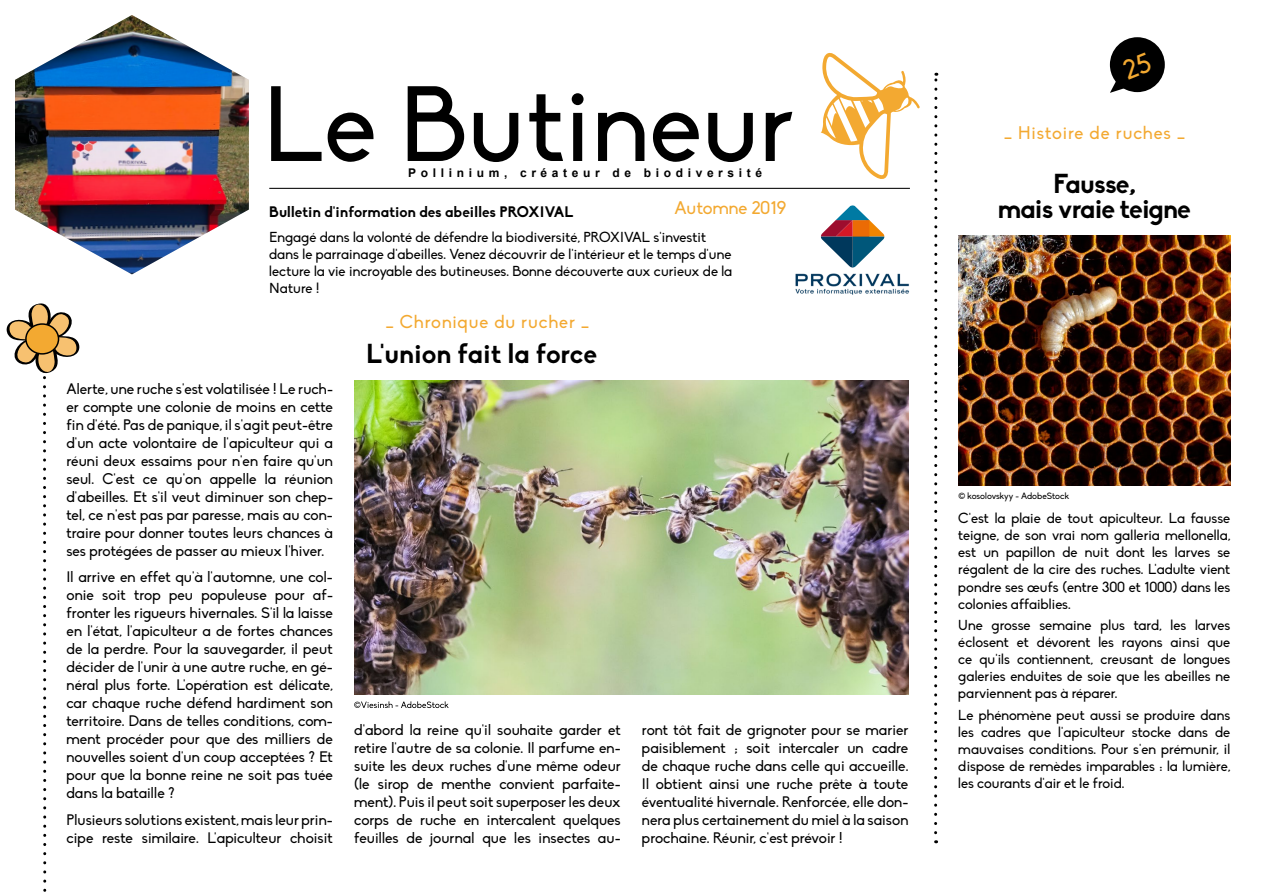
<style>
.page{position:relative;width:1263px;height:893px;background:#fff}
.page>*{position:absolute;margin:0;border:0;box-sizing:border-box;transform-origin:0 0}
.t1{font:105px "Biko";color:#000}
.t2{font:700 27px "Biko";letter-spacing:-.02em;color:#000}
.t3{font:18px "Biko";letter-spacing:.05em;color:#f3a931}
.t4{font:18px "Biko";color:#f3a931}
.t5{font:15px/18px "Biko";color:#000;text-align:justify}
.t6{font:700 15px "Biko";color:#000}
.t7{font:14.25px/17.1px "Biko";color:#000;text-align:justify}
.t8{font:700 12px "Arial";letter-spacing:.385em;color:#000}
.t9{font:9px "Biko";color:#000}
</style>
<div class="page">
<svg style="left:934px;top:73px;width:3px;height:760px"></svg>
<svg style="left:6px;top:303px;width:74px;height:589px"></svg>
<div style="left:26px;top:324px;width:33px;height:30px;background:#f3a931;border-radius:50%"></div>
<div style="left:25px;top:323px;width:34px;height:32px;border:2px solid #000;border-radius:50%"></div>
<img style="left:354px;top:380px;width:554px;height:314px">
<hr style="left:269px;top:188px;width:641px;height:1px;background:#000">
<svg style="left:820px;top:52px;width:100px;height:127px"></svg>
<img style="left:958px;top:235px;width:273px;height:251px">
<svg style="left:354px;top:701px;width:95px;height:7px"></svg>
<img style="left:15px;top:15px;width:234px;height:259px">
<img style="left:795px;top:273px;width:114px;height:22px">
<svg style="left:821px;top:205px;width:63px;height:63px"></svg>
<svg style="left:1110px;top:37px;width:55px;height:56px"></svg>
<h1 class="t1" style="left:263px;top:66px;width:531px">Le Butineur</h1>
<p class="t8" style="left:408px;top:164px;width:355px">Pollinium, créateur de biodiversité</p>
<p class="t4" style="left:674px;top:198px;width:113px">Automne 2019</p>
<p class="t3" style="left:1004px;top:122px;width:183px">_ Histoire de ruches _</p>
<h2 class="t2" style="left:1053px;top:167px;width:84px">Fausse,</h2>
<p class="t6" style="left:269px;top:202px;width:305px">Bulletin d'information des abeilles PROXIVAL</p>
<h2 class="t2" style="left:998px;top:193px;width:194px">mais vraie teigne</h2>
<p class="t7" style="left:269px;top:229px;width:464px;text-align:left">Engagé dans la volonté de défendre la biodiversité, PROXIVAL s'investit dans le parrainage d'abeilles. Venez découvrir de l'intérieur et le temps d'une lecture la vie incroyable des butineuses. Bonne découverte aux curieux de la Nature !</p>
<p class="t5" style="left:67px;top:380px;width:268px">Alerte, une ruche s'est volatilisée ! Le ruch&shy;er compte une colonie de moins en cette fin d'été. Pas de panique, il s'agit peut-être d'un acte volontaire de l'apiculteur qui a réuni deux essaims pour n'en faire qu'un seul. C'est ce qu'on appelle la réunion d'abeilles. Et s'il veut diminuer son chep&shy;tel, ce n'est pas par paresse, mais au con&shy;traire pour donner toutes leurs chances à ses protégées de passer au mieux l'hiver.</p>
<p class="t5" style="left:67px;top:568px;width:268px">Il arrive en effet qu'à l'automne, une col&shy;onie soit trop peu populeuse pour af&shy;fronter les rigueurs hivernales. S'il la laisse en l'état, l'apiculteur a de fortes chances de la perdre. Pour la sauvegarder, il peut décider de l'unir à une autre ruche, en gé&shy;néral plus forte. L'opération est délicate, car chaque ruche défend hardiment son territoire. Dans de telles conditions, com&shy;ment procéder pour que des milliers de nouvelles soient d'un coup acceptées ? Et pour que la bonne reine ne soit pas tuée dans la bataille ?</p>
<p class="t5" style="left:67px;top:811px;width:268px">Plusieurs solutions existent, mais leur prin&shy;cipe reste similaire. L'apiculteur choisit</p>
<p class="t3" style="left:385px;top:311px;width:206px">_ Chronique du rucher _</p>
<h2 class="t2" style="left:366px;top:337px;width:233px">L'union fait la force</h2>
<p class="t5" style="left:354px;top:721px;width:268px">d'abord la reine qu'il souhaite garder et retire l'autre de sa colonie. Il parfume en&shy;suite les deux ruches d'une même odeur (le sirop de menthe convient parfaite&shy;ment). Puis il peut soit superposer les deux corps de ruche en intercalent quelques feuilles de journal que les insectes au-</p>
<p class="t5" style="left:642px;top:721px;width:268px">ront tôt fait de grignoter pour se marier paisiblement ; soit intercaler un cadre de chaque ruche dans celle qui accueille.<br>Il obtient ainsi une ruche prête à toute éventualité hivernale. Renforcée, elle don&shy;nera plus certainement du miel à la saison prochaine. Réunir, c'est prévoir !</p>
<p class="t9" style="left:958px;top:491px;width:112px">© kosolovskyy - AdobeStock</p>
<p class="t7" style="left:958px;top:510px;width:274px">C'est la plaie de tout apiculteur. La fausse teigne, de son vrai nom galleria mellonella, est un papillon de nuit dont les larves se régalent de la cire des ruches. L'adulte vient pondre ses œufs (entre 300 et 1000) dans les colonies affaiblies.</p>
<p class="t7" style="left:958px;top:617px;width:274px">Une grosse semaine plus tard, les larves éclosent et dévorent les rayons ainsi que ce qu'ils contiennent, creusant de longues galeries enduites de soie que les abeilles ne parviennent pas à réparer.</p>
<p class="t7" style="left:958px;top:707px;width:274px">Le phénomène peut aussi se produire dans les cadres que l'apiculteur stocke dans de mauvaises conditions. Pour s'en prémunir, il dispose de remèdes imparables : la lumière, les courants d'air et le froid.</p>
</div>
